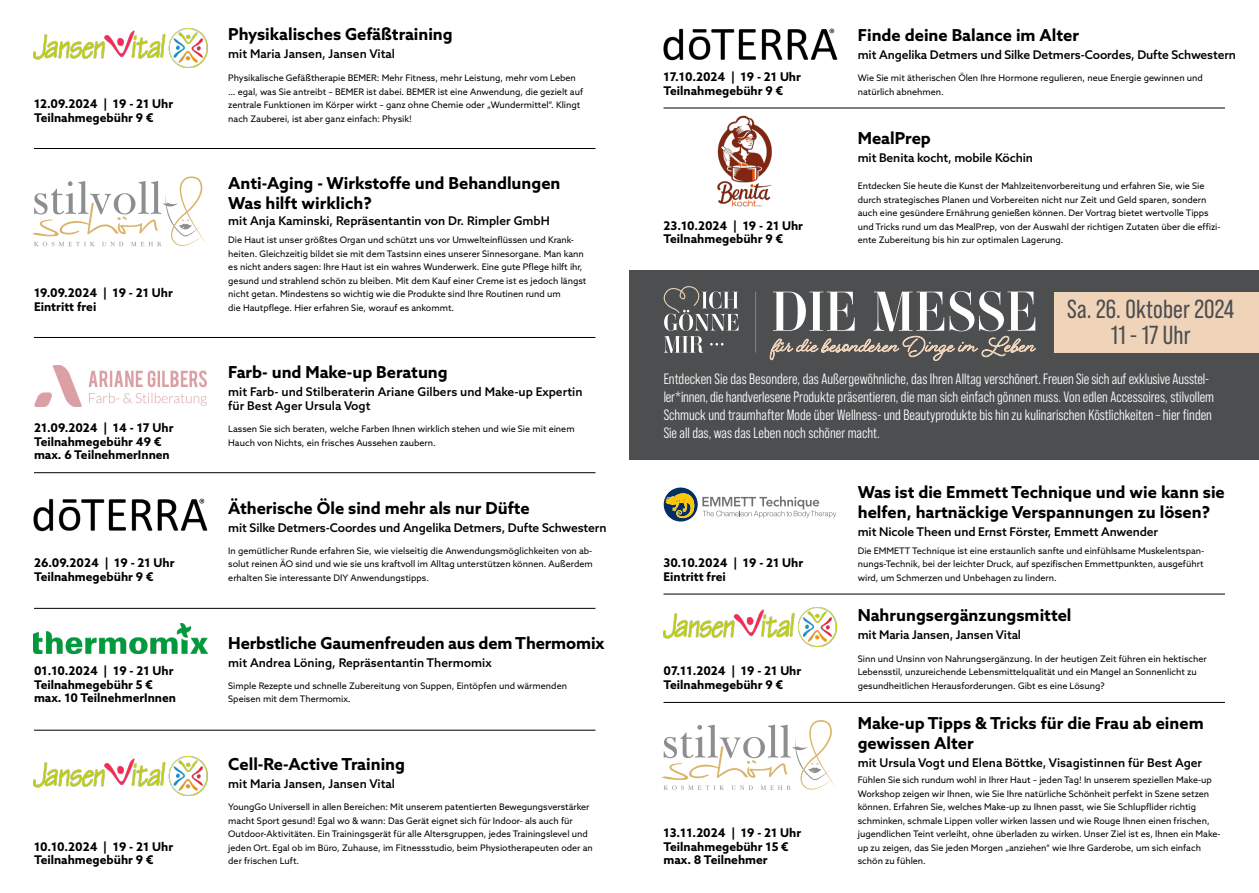
<style>
.page{position:relative;width:1259px;height:893px;background:#fff}
.page>*{position:absolute;margin:0;border:0;box-sizing:border-box;transform-origin:0 0}
.t1{font:26.1px/26.4px "Bebas Neue Pro";letter-spacing:.005em;color:#4c4e4f;text-align:center}
.t2{font:700 16.5px/19.8px "Azo Sans";color:#000}
.t3{font:15px/18px "Bebas Neue Pro Middle";color:#fff}
.t4{font:500 12px/13.5px "Azo Sans";color:#000}
.t5{font:700 12px/13.5px "Azo Sans";color:#000}
.t6{font:9px/13.5px "Azo Sans";color:#000}
</style>
<div class="page">
<img style="left:34px;top:29px;width:173px;height:39px">
<img style="left:34px;top:756px;width:173px;height:39px">
<svg style="left:664px;top:487px;width:172px;height:34px"></svg>
<svg style="left:33px;top:176px;width:174px;height:70px"></svg>
<img style="left:34px;top:365px;width:173px;height:42px">
<img style="left:33px;top:498px;width:175px;height:34px">
<img style="left:34px;top:623px;width:173px;height:30px">
<hr style="left:34px;top:148px;width:561px;height:1px;background:#000">
<hr style="left:663px;top:108px;width:562px;height:1px;background:#000">
<hr style="left:663px;top:594px;width:562px;height:1px;background:#000">
<hr style="left:663px;top:702px;width:562px;height:1px;background:#000">
<hr style="left:34px;top:337px;width:561px;height:1px;background:#000">
<hr style="left:34px;top:472px;width:561px;height:1px;background:#000">
<hr style="left:34px;top:608px;width:561px;height:1px;background:#000">
<hr style="left:34px;top:730px;width:561px;height:1px;background:#000">
<img style="left:663px;top:28px;width:175px;height:33px">
<img style="left:663px;top:608px;width:174px;height:39px">
<svg style="left:662px;top:720px;width:174px;height:70px"></svg>
<div style="left:629px;top:270px;width:630px;height:189px;background:#4c4e4f"></div>
<div style="left:1054px;top:292px;width:205px;height:61px;background:#f0d4ba"></div>
<img style="left:717px;top:115px;width:55px;height:92px">
<hr style="left:755px;top:292px;width:1px;height:60px;background:#878787">
<svg style="left:663px;top:286px;width:75px;height:67px"></svg>
<svg style="left:769px;top:291px;width:267px;height:70px"></svg>
<h3 class="t5" style="left:34px;top:97px;width:141px">12.09.2024 | 19 - 21 Uhr<br>Teilnahmegebühr 9 €</h3>
<h3 class="t5" style="left:34px;top:286px;width:140px">19.09.2024 | 19 - 21 Uhr<br>Eintritt frei</h3>
<h3 class="t5" style="left:34px;top:421px;width:141px">21.09.2024 | 14 - 17 Uhr<br>Teilnahmegebühr 49 € max. 6 TeilnehmerInnen</h3>
<h3 class="t5" style="left:34px;top:556px;width:142px">26.09.2024 | 19 - 21 Uhr<br>Teilnahmegebühr 9 €</h3>
<h3 class="t5" style="left:34px;top:664px;width:143px">01.10.2024 | 19 - 21 Uhr<br>Teilnahmegebühr 5 € max. 10 TeilnehmerInnen</h3>
<h3 class="t5" style="left:34px;top:839px;width:141px">10.10.2024 | 19 - 21 Uhr<br>Teilnahmegebühr 9 €</h3>
<h2 class="t2" style="left:228px;top:24px;width:226px">Physikalisches Gefäßtraining</h2>
<h3 class="t4" style="left:228px;top:47px;width:168px">mit Maria Jansen, Jansen Vital</h3>
<h2 class="t2" style="left:857px;top:25px;width:223px">Finde deine Balance im Alter</h2>
<h3 class="t4" style="left:857px;top:48px;width:380px">mit Angelika Detmers und Silke Detmers-Coordes, Dufte Schwestern</h3>
<h3 class="t5" style="left:663px;top:70px;width:139px">17.10.2024 | 19 - 21 Uhr<br>Teilnahmegebühr 9 €</h3>
<p class="t6" style="left:228px;top:71px;width:356px">Physikalische Gefäßtherapie BEMER: Mehr Fitness, mehr Leistung, mehr vom Leben … egal, was Sie antreibt – BEMER ist dabei. BEMER ist eine Anwendung, die gezielt auf zentrale Funktionen im Körper wirkt – ganz ohne Chemie oder „Wundermittel“. Klingt nach Zauberei, ist aber ganz einfach: Physik!</p>
<p class="t6" style="left:857px;top:71px;width:347px">Wie Sie mit ätherischen Ölen Ihre Hormone regulieren, neue Energie gewinnen und natürlich abnehmen.</p>
<h2 class="t2" style="left:228px;top:173px;width:334px">Anti-Aging - Wirkstoffe und Behandlungen<br>Was hilft wirklich?</h2>
<h3 class="t4" style="left:228px;top:214px;width:323px">mit Anja Kaminski, Repräsentantin von Dr. Rimpler GmbH</h3>
<p class="t6" style="left:228px;top:233px;width:360px">Die Haut ist unser größtes Organ und schützt uns vor Umwelteinflüssen und Krank&shy;heiten. Gleichzeitig bildet sie mit dem Tastsinn eines unserer Sinnesorgane. Man kann es nicht anders sagen: Ihre Haut ist ein wahres Wunderwerk. Eine gute Pflege hilft ihr, gesund und strahlend schön zu bleiben. Mit dem Kauf einer Creme ist es jedoch längst nicht getan. Mindestens so wichtig wie die Produkte sind Ihre Routinen rund um<br>die Hautpflege. Hier erfahren Sie, worauf es ankommt.</p>
<h2 class="t2" style="left:228px;top:362px;width:221px">Farb- und Make-up Beratung</h2>
<h3 class="t4" style="left:228px;top:385px;width:356px">mit Farb- und Stilberaterin Ariane Gilbers und Make-up Expertin für Best Ager Ursula Vogt</h3>
<p class="t6" style="left:228px;top:422px;width:348px">Lassen Sie sich beraten, welche Farben Ihnen wirklich stehen und wie Sie mit einem<br>Hauch von Nichts, ein frisches Aussehen zaubern.</p>
<h2 class="t2" style="left:228px;top:498px;width:303px">Ätherische Öle sind mehr als nur Düfte</h2>
<h3 class="t4" style="left:228px;top:521px;width:380px">mit Silke Detmers-Coordes und Angelika Detmers, Dufte Schwestern</h3>
<p class="t6" style="left:228px;top:543px;width:366px;text-align:justify">In gemütlicher Runde erfahren Sie, wie vielseitig die Anwendungsmöglichkeiten von ab&shy;solut reinen ÄO sind und wie sie uns kraftvoll im Alltag unterstützen können. Außerdem erhalten Sie interessante DIY Anwendungstipps.</p>
<h2 class="t2" style="left:228px;top:633px;width:378px">Herbstliche Gaumenfreuden aus dem Thermomix</h2>
<h3 class="t4" style="left:228px;top:655px;width:265px">mit Andrea Löning, Repräsentantin Thermomix</h3>
<p class="t6" style="left:228px;top:678px;width:340px">Simple Rezepte und schnelle Zubereitung von Suppen, Eintöpfen und wärmenden<br>Speisen mit dem Thermomix.</p>
<h2 class="t2" style="left:228px;top:754px;width:178px">Cell-Re-Active Training</h2>
<h3 class="t4" style="left:228px;top:777px;width:168px">mit Maria Jansen, Jansen Vital</h3>
<p class="t6" style="left:228px;top:800px;width:366px">YoungGo Universell in allen Bereichen: Mit unserem patentierten Bewegungsverstärker macht Sport gesund! Egal wo &amp; wann: Das Gerät eignet sich für Indoor- als auch für Outdoor-Aktivitäten. Ein Trainingsgerät für alle Altersgruppen, jedes Trainingslevel und jeden Ort. Egal ob im Büro, Zuhause, im Fitnessstudio, beim Physiotherapeuten oder an der frischen Luft.</p>
<h3 class="t5" style="left:663px;top:218px;width:141px">23.10.2024 | 19 - 21 Uhr<br>Teilnahmegebühr 9 €</h3>
<h2 class="t2" style="left:857px;top:128px;width:75px">MealPrep</h2>
<h3 class="t4" style="left:857px;top:151px;width:177px">mit Benita kocht, mobile Köchin</h3>
<p class="t6" style="left:857px;top:179px;width:364px">Entdecken Sie heute die Kunst der Mahlzeitenvorbereitung und erfahren Sie, wie Sie durch strategisches Planen und Vorbereiten nicht nur Zeit und Geld sparen, sondern auch eine gesündere Ernährung genießen können. Der Vortrag bietet wertvolle Tipps und Tricks rund um das MealPrep, von der Auswahl der richtigen Zutaten über die effizi&shy;ente Zubereitung bis hin zur optimalen Lagerung.</p>
<h1 class="t1" style="left:1067px;top:295px;width:169px">Sa. 26. Oktober 2024<br>11 - 17 Uhr</h1>
<p class="t3" style="left:663px;top:370px;width:552px">Entdecken Sie das Besondere, das Außergewöhnliche, das Ihren Alltag verschönert. Freuen Sie sich auf exklusive Ausstel&shy;ler*innen, die handverlesene Produkte präsentieren, die man sich einfach gönnen muss. Von edlen Accessoires, stilvollem Schmuck und traumhafter Mode über Wellness- und Beautyprodukte bis hin zu kulinarischen Köstlichkeiten – hier finden Sie all das, was das Leben noch schöner macht.</p>
<h3 class="t5" style="left:663px;top:556px;width:141px">30.10.2024 | 19 - 21 Uhr<br>Eintritt frei</h3>
<h3 class="t5" style="left:663px;top:664px;width:139px">07.11.2024 | 19 - 21 Uhr<br>Teilnahmegebühr 9 €</h3>
<h3 class="t5" style="left:663px;top:826px;width:139px">13.11.2024 | 19 - 21 Uhr<br>Teilnahmegebühr 15 € max. 8 Teilnehmer</h3>
<h2 class="t2" style="left:857px;top:482px;width:369px">Was ist die Emmett Technique und wie kann sie helfen, hartnäckige Verspannungen zu lösen?</h2>
<h3 class="t4" style="left:857px;top:525px;width:302px">mit Nicole Theen und Ernst Förster, Emmett Anwender</h3>
<p class="t6" style="left:857px;top:543px;width:348px;text-align:justify">Die EMMETT Technique ist eine erstaunlich sanfte und einfühlsame Muskelentspan&shy;nungs-Technik, bei der leichter Druck, auf spezifischen Emmettpunkten, ausgeführt wird, um Schmerzen und Unbehagen zu lindern.</p>
<h2 class="t2" style="left:857px;top:605px;width:215px">Nahrungsergänzungsmittel</h2>
<h3 class="t4" style="left:857px;top:628px;width:165px">mit Maria Jansen, Jansen Vital</h3>
<p class="t6" style="left:857px;top:651px;width:350px">Sinn und Unsinn von Nahrungsergänzung. In der heutigen Zeit führen ein hektischer<br>Lebensstil, unzureichende Lebensmittelqualität und ein Mangel an Sonnenlicht zu gesundheitlichen Herausforderungen. Gibt es eine Lösung?</p>
<h2 class="t2" style="left:857px;top:713px;width:347px">Make-up Tipps &amp; Tricks für die Frau ab einem gewissen Alter</h2>
<h3 class="t4" style="left:857px;top:756px;width:346px">mit Ursula Vogt und Elena Böttke, Visagistinnen für Best Ager</h3>
<p class="t6" style="left:857px;top:773px;width:364px">Fühlen Sie sich rundum wohl in Ihrer Haut – jeden Tag! In unserem speziellen Make-up Workshop zeigen wir Ihnen, wie Sie Ihre natürliche Schönheit perfekt in Szene setzen können. Erfahren Sie, welches Make-up zu Ihnen passt, wie Sie Schlupflider richtig schminken, schmale Lippen voller wirken lassen und wie Rouge Ihnen einen frischen, jugendlichen Teint verleiht, ohne überladen zu wirken. Unser Ziel ist es, Ihnen ein Make&shy;up zu zeigen, das Sie jeden Morgen „anziehen“ wie Ihre Garderobe, um sich einfach schön zu fühlen.</p>
</div>
